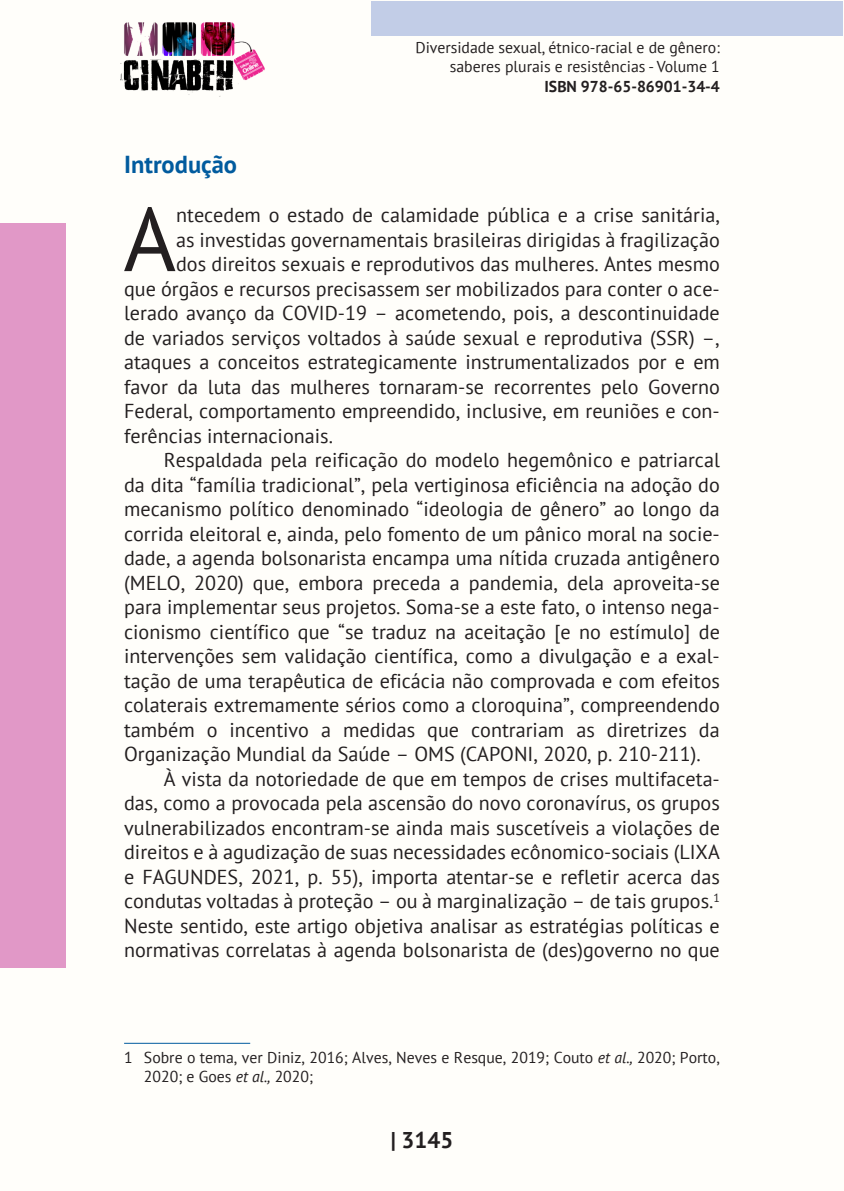
<style>
.page{position:relative;width:844px;height:1191px;background:#fff}
.page>*{position:absolute;margin:0;border:0;box-sizing:border-box;transform-origin:0 0}
._7_CAPITULAR{font:90.12px "PT Sans";color:#231f20}
._6_INTRODUCAO{font:700 24.5px "PT Sans";color:#015b9e}
.t1{font:700 22.75px "PT Sans";color:#231f20}
._8_CORPO{font:20.12px/24.5px "PT Sans";color:#231f20;text-align:justify}
._7_CAPITULAR-2{font:20.12px "PT Sans";color:#231f20}
._5_RODAPÉ{font:15.75px/18.9px "PT Sans";color:#231f20;text-align:right}
.t2{font:700 15.75px "PT Sans";color:#231f20}
.s1{font-style:italic}
</style>
<div class="page">
<div style="left:0;top:0;width:843px;height:1191px;background:#fffefa"></div>
<div style="left:371px;top:1px;width:471px;height:35px;background:#c2cde7"></div>
<div style="left:0;top:223px;width:65px;height:744px;background:#e198c7"></div>
<img style="left:120px;top:22px;width:144px;height:75px">
<hr style="left:124px;top:1042px;width:126px;height:1px;background:#015b9e">
<p class="_5_RODAPÉ" style="left:415px;top:38px;width:306px">Diversidade sexual, étnico-racial e de gênero: saberes plurais e resistências - Volume 1</p>
<p class="t2" style="left:544px;top:76px;width:177px">ISBN 978-65-86901-34-4</p>
<p class="_6_INTRODUCAO" style="left:124px;top:148px;width:114px">Introdução</p>
<p class="_7_CAPITULAR" style="left:123px;top:182px;width:54px">A</p>
<p class="_7_CAPITULAR-2" style="left:176px;top:202px;width:545px">ntecedem o estado de calamidade pública e a crise sanitária,</p>
<p class="_7_CAPITULAR-2" style="left:176px;top:227px;width:545px">as investidas governamentais brasileiras dirigidas à fragilização</p>
<p class="_7_CAPITULAR-2" style="left:176px;top:251px;width:545px">dos direitos sexuais e reprodutivos das mulheres. Antes mesmo</p>
<p class="_7_CAPITULAR-2" style="left:124px;top:276px;width:597px">que órgãos e recursos precisassem ser mobilizados para conter o ace-</p>
<p class="_7_CAPITULAR-2" style="left:124px;top:300px;width:597px">lerado avanço da COVID-19 – acometendo, pois, a descontinuidade</p>
<p class="_7_CAPITULAR-2" style="left:124px;top:325px;width:597px">de variados serviços voltados à saúde sexual e reprodutiva (SSR) –,</p>
<p class="_7_CAPITULAR-2" style="left:124px;top:349px;width:597px">ataques a conceitos estrategicamente instrumentalizados por e em</p>
<p class="_7_CAPITULAR-2" style="left:124px;top:374px;width:597px">favor da luta das mulheres tornaram-se recorrentes pelo Governo</p>
<p class="_7_CAPITULAR-2" style="left:124px;top:398px;width:597px">Federal, comportamento empreendido, inclusive, em reuniões e con-</p>
<p class="_7_CAPITULAR-2" style="left:124px;top:423px;width:210px">ferências internacionais.</p>
<p class="_8_CORPO" style="left:124px;top:447px;width:597px;text-indent:40px">Respaldada pela reificação do modelo hegemônico e patriarcal da dita “família tradicional”, pela vertiginosa eficiência na adoção do mecanismo político denominado “ideologia de gênero” ao longo da corrida eleitoral e, ainda, pelo fomento de um pânico moral na socie&shy;dade, a agenda bolsonarista encampa uma nítida cruzada antigênero (MELO, 2020) que, embora preceda a pandemia, dela aproveita-se para implementar seus projetos. Soma-se a este fato, o intenso nega&shy;cionismo científico que “se traduz na aceitação [e no estímulo] de intervenções sem validação científica, como a divulgação e a exal&shy;tação de uma terapêutica de eficácia não comprovada e com efeitos colaterais extremamente sérios como a cloroquina”, compreendendo também o incentivo a medidas que contrariam as diretrizes da Organização Mundial da Saúde – OMS (CAPONI, 2020, p. 210-211).</p>
<p class="_8_CORPO" style="left:124px;top:766px;width:597px;text-indent:40px">À vista da notoriedade de que em tempos de crises multifaceta&shy;das, como a provocada pela ascensão do novo coronavírus, os grupos vulnerabilizados encontram-se ainda mais suscetíveis a violações de direitos e à agudização de suas necessidades ecônomico-sociais (LIXA e FAGUNDES, 2021, p. 55), importa atentar-se e refletir acerca das condutas voltadas à proteção – ou à marginalização – de tais grupos.<sup>1<br></sup>Neste sentido, este artigo objetiva analisar as estratégias políticas e normativas correlatas à agenda bolsonarista de (des)governo no que</p>
<p class="_5_RODAPÉ" style="left:144px;top:1047px;width:577px;text-align:left;text-indent:-20px">1 Sobre o tema, ver Diniz, 2016; Alves, Neves e Resque, 2019; Couto <span class="s1">et al.,</span> 2020; Porto,<br>2020; e Goes <span class="s1">et al.,</span> 2020;</p>
<p class="t1" style="left:390px;top:1125px;width:64px">| 3145</p>
</div>
